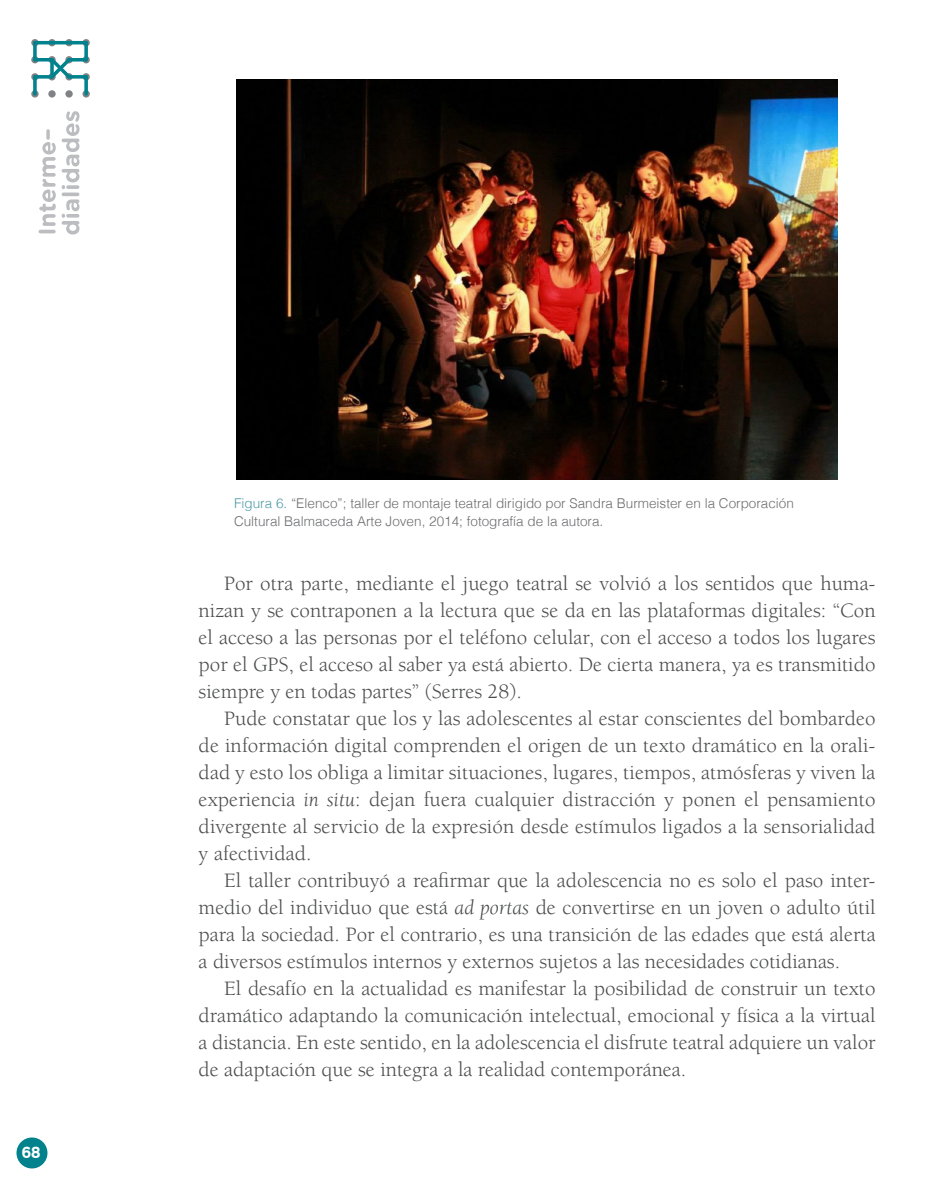
<style>
.page{position:relative;width:936px;height:1191px;background:#fff}
.page>*{position:absolute;margin:0;border:0;box-sizing:border-box;transform-origin:0 0}
.TXT{font:21px/27px "Berkeley Std";color:#4b4c4d;text-align:justify}
.t1{font:16.5px "Swiss 721 BT Bold Rounded";color:#fff}
.pie_foto{font:300 13.5px/18px "Helvetica";color:#6c6d70}
.s1{color:#519ca8}
.s2{font-style:italic}
</style>
<div class="page">
<svg style="left:62px;top:199px;width:17px;height:35px"></svg>
<svg style="left:62px;top:192px;width:17px;height:4px"></svg>
<svg style="left:62px;top:111px;width:18px;height:78px"></svg>
<hr style="left:39px;top:230px;width:17px;height:3px;background:#bcbdc0;border-radius:2px">
<svg style="left:39px;top:142px;width:17px;height:84px"></svg>
<svg style="left:46px;top:129px;width:4px;height:11px"></svg>
<svg style="left:31px;top:39px;width:8px;height:7px"></svg>
<svg style="left:31px;top:56px;width:8px;height:7px"></svg>
<svg style="left:31px;top:73px;width:8px;height:7px"></svg>
<svg style="left:31px;top:90px;width:8px;height:8px"></svg>
<svg style="left:65px;top:39px;width:8px;height:7px"></svg>
<div style="left:65px;top:73px;width:8px;height:7px;background:#999b9d;border-radius:50%"></div>
<div style="left:65px;top:90px;width:8px;height:8px;background:#808285;border-radius:50%"></div>
<svg style="left:82px;top:39px;width:8px;height:7px"></svg>
<svg style="left:82px;top:56px;width:8px;height:7px"></svg>
<svg style="left:82px;top:73px;width:8px;height:7px"></svg>
<svg style="left:82px;top:90px;width:8px;height:8px"></svg>
<svg style="left:48px;top:39px;width:8px;height:7px"></svg>
<div style="left:48px;top:73px;width:8px;height:7px;background:#a1a3a5;border-radius:50%"></div>
<div style="left:48px;top:90px;width:8px;height:8px;background:#808285;border-radius:50%"></div>
<svg style="left:53px;top:58px;width:18px;height:21px"></svg>
<svg style="left:33px;top:75px;width:4px;height:21px"></svg>
<svg style="left:33px;top:41px;width:4px;height:21px"></svg>
<svg style="left:50px;top:58px;width:4px;height:21px"></svg>
<svg style="left:84px;top:41px;width:4px;height:21px"></svg>
<svg style="left:84px;top:75px;width:4px;height:21px"></svg>
<hr style="left:33px;top:41px;width:21px;height:3px;background:#01828d;border-radius:2px">
<hr style="left:50px;top:41px;width:21px;height:3px;background:#01828d;border-radius:2px">
<hr style="left:67px;top:41px;width:21px;height:3px;background:#01828d;border-radius:2px">
<svg style="left:33px;top:58px;width:21px;height:4px"></svg>
<svg style="left:67px;top:58px;width:21px;height:4px"></svg>
<svg style="left:33px;top:75px;width:21px;height:4px"></svg>
<svg style="left:67px;top:75px;width:21px;height:4px"></svg>
<div style="left:16px;top:1137px;width:31px;height:31px;background:#01828d;border-radius:50%"></div>
<img style="left:236px;top:79px;width:601px;height:400px">
<p class="t1" style="left:22px;top:1142px;width:20px">68</p>
<p class="pie_foto" style="left:234px;top:493px;width:561px"><span class="s1">Figura 6.</span> “Elenco”; taller de montaje teatral dirigido por Sandra Burmeister en la Corporación<br>Cultural Balmaceda Arte Joven, 2014; fotografía de la autora.</p>
<p class="TXT" style="left:199px;top:570px;width:678px;text-indent:26px">Por otra parte, mediante el juego teatral se volvió a los sentidos que huma&shy;nizan y se contraponen a la lectura que se da en las plataformas digitales: “Con el acceso a las personas por el teléfono celular, con el acceso a todos los lugares por el GPS, el acceso al saber ya está abierto. De cierta manera, ya es transmitido siempre y en todas partes” (Serres 28).</p>
<p class="TXT" style="left:199px;top:705px;width:678px;text-indent:26px">Pude constatar que los y las adolescentes al estar conscientes del bombardeo de información digital comprenden el origen de un texto dramático en la orali&shy;dad y esto los obliga a limitar situaciones, lugares, tiempos, atmósferas y viven la experiencia <span class="s2">in situ</span>: dejan fuera cualquier distracción y ponen el pensamiento divergente al servicio de la expresión desde estímulos ligados a la sensorialidad y afectividad.</p>
<p class="TXT" style="left:199px;top:867px;width:678px;text-indent:26px">El taller contribuyó a reafirmar que la adolescencia no es solo el paso inter&shy;medio del individuo que está <span class="s2">ad portas</span> de convertirse en un joven o adulto útil para la sociedad. Por el contrario, es una transición de las edades que está alerta a diversos estímulos internos y externos sujetos a las necesidades cotidianas.</p>
<p class="TXT" style="left:199px;top:975px;width:678px;text-indent:26px">El desafío en la actualidad es manifestar la posibilidad de construir un texto dramático adaptando la comunicación intelectual, emocional y física a la virtual a distancia. En este sentido, en la adolescencia el disfrute teatral adquiere un valor de adaptación que se integra a la realidad contemporánea.</p>
</div>
